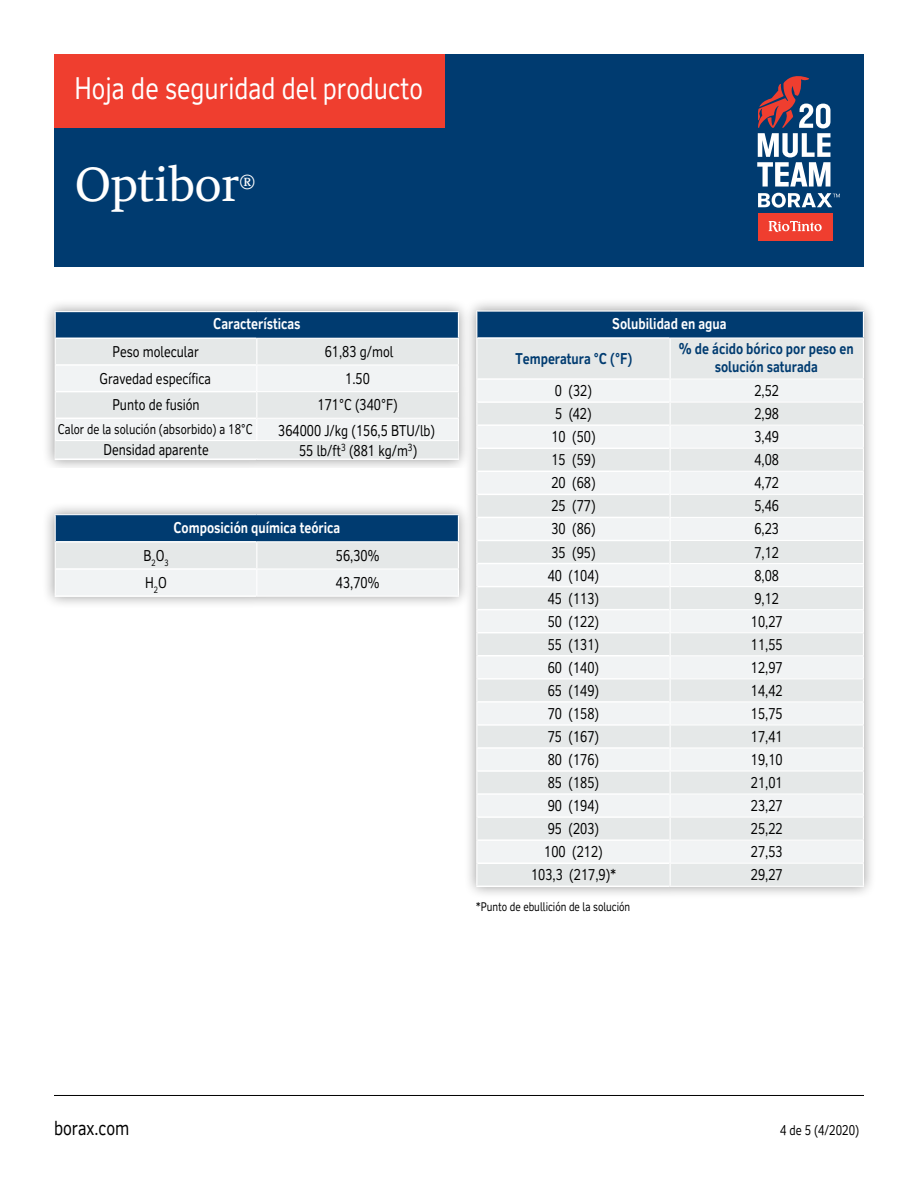
<style>
.page{position:relative;width:918px;height:1188px;background:#fff}
.page>*{position:absolute;margin:0;border:0;box-sizing:border-box;transform-origin:0 0}
.t1{font:49.5px "RT Albanese";color:#fff}
.t2{font:30px "RT Vickerman";color:#fff;scale:.85 1}
.t3{font:21px "RT Albanese";color:#fff}
.t4{font:19.5px "RT Vickerman";color:#000;scale:.85 1}
.t5{font:15px "RT Vickerman";color:#000;scale:.85 1}
.t6{font:700 15px "RT Vickerman";color:#fff;scale:.85 1}
.t7{font:700 15px/18px "RT Vickerman";color:#003b70;text-align:center;scale:.85 1}
.t8{font:13.5px "RT Vickerman";color:#000;scale:.85 1}
.t9{font:12px "RT Vickerman";color:#000;scale:.85 1}
</style>
<div class="page">
<hr style="left:54px;top:1095px;width:810px;height:1px;background:#000">
<div style="left:54px;top:54px;width:810px;height:213px;background:#003b70"></div>
<svg style="left:757px;top:76px;width:73px;height:111px"></svg>
<svg style="left:758px;top:193px;width:82px;height:15px"></svg>
<div style="left:758px;top:213px;width:75px;height:27px;background:#ef3e2f"></div>
<svg style="left:769px;top:221px;width:53px;height:11px"></svg>
<div style="left:54px;top:54px;width:391px;height:73px;background:#ef3e2f"></div>
<div style="left:464px;top:298px;width:413px;height:602px;background:#000;opacity:.4"></div>
<div style="left:477px;top:311px;width:386px;height:27px;background:#003b70"></div>
<div style="left:477px;top:339px;width:386px;height:547px;background:#e5e8e8"></div>
<svg style="left:477px;top:380px;width:386px;height:483px;fill:#f1f3f4"></svg>
<hr style="left:477px;top:448px;width:193px;height:1px;background:#fff">
<hr style="left:477px;top:471px;width:193px;height:1px;background:#fff">
<hr style="left:477px;top:494px;width:193px;height:1px;background:#fff">
<hr style="left:477px;top:517px;width:193px;height:1px;background:#fff">
<hr style="left:477px;top:540px;width:193px;height:1px;background:#fff">
<hr style="left:477px;top:563px;width:193px;height:1px;background:#fff">
<hr style="left:477px;top:586px;width:193px;height:1px;background:#fff">
<hr style="left:477px;top:609px;width:193px;height:1px;background:#fff">
<hr style="left:477px;top:632px;width:193px;height:1px;background:#fff">
<hr style="left:477px;top:655px;width:193px;height:2px;background:#fff">
<hr style="left:477px;top:678px;width:193px;height:2px;background:#fff">
<hr style="left:477px;top:701px;width:193px;height:2px;background:#fff">
<hr style="left:477px;top:724px;width:193px;height:2px;background:#fff">
<hr style="left:477px;top:747px;width:193px;height:2px;background:#fff">
<hr style="left:477px;top:770px;width:193px;height:2px;background:#fff">
<hr style="left:477px;top:793px;width:193px;height:2px;background:#fff">
<hr style="left:477px;top:816px;width:193px;height:2px;background:#fff">
<hr style="left:477px;top:839px;width:193px;height:2px;background:#fff">
<hr style="left:477px;top:862px;width:193px;height:2px;background:#fff">
<hr style="left:476px;top:886px;width:194px;height:1px;background:#fff">
<hr style="left:477px;top:401px;width:193px;height:2px;background:#fff">
<hr style="left:477px;top:424px;width:193px;height:2px;background:#fff">
<hr style="left:477px;top:378px;width:193px;height:2px;background:#fff">
<hr style="left:477px;top:337px;width:193px;height:2px;background:#fff">
<svg style="left:863px;top:312px;width:1px;height:25px"></svg>
<hr style="left:476px;top:310px;width:194px;height:2px;background:#fff">
<svg style="left:476px;top:312px;width:1px;height:26px"></svg>
<hr style="left:670px;top:310px;width:194px;height:2px;background:#fff">
<hr style="left:476px;top:338px;width:1px;height:41px;background:#fff">
<svg style="left:476px;top:379px;width:1px;height:507px"></svg>
<hr style="left:670px;top:337px;width:194px;height:2px;background:#fff">
<hr style="left:670px;top:339px;width:1px;height:40px;background:#fff">
<hr style="left:863px;top:339px;width:1px;height:40px;background:#fff">
<hr style="left:670px;top:379px;width:194px;height:1px;background:#fff">
<hr style="left:670px;top:402px;width:194px;height:1px;background:#fff">
<hr style="left:670px;top:425px;width:194px;height:1px;background:#fff">
<svg style="left:670px;top:380px;width:1px;height:506px"></svg>
<svg style="left:863px;top:380px;width:1px;height:506px"></svg>
<hr style="left:670px;top:448px;width:194px;height:1px;background:#fff">
<hr style="left:670px;top:471px;width:194px;height:1px;background:#fff">
<hr style="left:670px;top:494px;width:194px;height:1px;background:#fff">
<hr style="left:670px;top:517px;width:194px;height:1px;background:#fff">
<hr style="left:670px;top:540px;width:194px;height:1px;background:#fff">
<hr style="left:670px;top:563px;width:194px;height:1px;background:#fff">
<hr style="left:670px;top:586px;width:194px;height:1px;background:#fff">
<hr style="left:670px;top:609px;width:194px;height:1px;background:#fff">
<hr style="left:670px;top:632px;width:194px;height:1px;background:#fff">
<hr style="left:670px;top:655px;width:194px;height:1px;background:#fff">
<hr style="left:670px;top:678px;width:194px;height:1px;background:#fff">
<hr style="left:670px;top:701px;width:194px;height:1px;background:#fff">
<hr style="left:670px;top:724px;width:194px;height:1px;background:#fff">
<hr style="left:670px;top:747px;width:194px;height:2px;background:#fff">
<hr style="left:670px;top:770px;width:194px;height:2px;background:#fff">
<hr style="left:670px;top:794px;width:194px;height:1px;background:#fff">
<hr style="left:670px;top:817px;width:194px;height:1px;background:#fff">
<hr style="left:670px;top:840px;width:194px;height:1px;background:#fff">
<hr style="left:670px;top:863px;width:194px;height:1px;background:#fff">
<hr style="left:670px;top:886px;width:194px;height:1px;background:#fff">
<div style="left:42px;top:501px;width:430px;height:108px;background:#000;opacity:.4"></div>
<hr style="left:55px;top:595px;width:201px;height:2px;background:#fff">
<hr style="left:55px;top:514px;width:202px;height:1px;background:#fff">
<hr style="left:257px;top:514px;width:202px;height:1px;background:#fff">
<svg style="left:55px;top:515px;width:404px;height:81px"></svg>
<hr style="left:256px;top:596px;width:203px;height:1px;background:#fff">
<div style="left:42px;top:298px;width:430px;height:170px;background:#000;opacity:.4"></div>
<hr style="left:55px;top:459px;width:201px;height:1px;background:#fff">
<hr style="left:55px;top:311px;width:202px;height:1px;background:#fff">
<hr style="left:257px;top:311px;width:202px;height:1px;background:#fff">
<hr style="left:256px;top:459px;width:203px;height:1px;background:#fff">
<svg style="left:55px;top:312px;width:404px;height:147px"></svg>
<h2 class="t2" style="left:75px;top:70px;width:412px">Hoja de seguridad del producto</h2>
<h1 class="t1" style="left:75px;top:155px;width:165px">Optibor</h1>
<h3 class="t3" style="left:239px;top:170px;width:18px">®</h3>
<p class="t6" style="left:213px;top:314px;width:104px">Características</p>
<p class="t5" style="left:113px;top:343px;width:103px">Peso molecular</p>
<p class="t5" style="left:325px;top:343px;width:82px">61,83 g/mol</p>
<p class="t5" style="left:99px;top:369px;width:133px">Gravedad específica</p>
<p class="t5" style="left:345px;top:369px;width:31px">1.50</p>
<p class="t5" style="left:112px;top:395px;width:104px">Punto de fusión</p>
<p class="t5" style="left:318px;top:396px;width:96px">171°C (340°F)</p>
<p class="t8" style="left:58px;top:421px;width:231px">Calor de la solución (absorbido) a 18°C</p>
<p class="t5" style="left:278px;top:421px;width:186px">364000 J/kg (156,5 BTU/lb)</p>
<p class="t5" style="left:103px;top:440px;width:125px">Densidad aparente</p>
<p class="t5" style="left:299px;top:441px;width:140px">55 lb/ft<sup>3</sup> (881 kg/m<sup>3</sup>)</p>
<p class="t6" style="left:173px;top:518px;width:198px">Composición química teórica</p>
<p class="t5" style="left:143px;top:546px;width:31px">B<sub>2</sub>O<sub>3</sub></p>
<p class="t5" style="left:336px;top:546px;width:53px">56,30%</p>
<p class="t5" style="left:145px;top:574px;width:27px">H<sub>2</sub>O</p>
<p class="t5" style="left:336px;top:574px;width:53px">43,70%</p>
<p class="t6" style="left:612px;top:314px;width:136px">Solubilidad en agua</p>
<p class="t7" style="left:515px;top:349px;width:139px">Temperatura °C (°F)</p>
<p class="t7" style="left:679px;top:339px;width:207px">% de ácido bórico por peso en solución saturada</p>
<p class="t5" style="left:555px;top:382px;width:45px">0 (32)</p>
<p class="t5" style="left:754px;top:382px;width:31px">2,52</p>
<p class="t5" style="left:555px;top:405px;width:44px">5 (42)</p>
<p class="t5" style="left:754px;top:405px;width:31px">2,98</p>
<p class="t5" style="left:551px;top:428px;width:54px">10 (50)</p>
<p class="t5" style="left:754px;top:428px;width:31px">3,49</p>
<p class="t5" style="left:551px;top:451px;width:54px">15 (59)</p>
<p class="t5" style="left:754px;top:451px;width:31px">4,08</p>
<p class="t5" style="left:551px;top:474px;width:54px">20 (68)</p>
<p class="t5" style="left:754px;top:474px;width:31px">4,72</p>
<p class="t5" style="left:551px;top:497px;width:54px">25 (77)</p>
<p class="t5" style="left:754px;top:497px;width:31px">5,46</p>
<p class="t5" style="left:551px;top:520px;width:54px">30 (86)</p>
<p class="t5" style="left:754px;top:520px;width:31px">6,23</p>
<p class="t5" style="left:551px;top:543px;width:54px">35 (95)</p>
<p class="t5" style="left:754px;top:543px;width:31px">7,12</p>
<p class="t5" style="left:548px;top:566px;width:62px">40 (104)</p>
<p class="t5" style="left:754px;top:566px;width:31px">8,08</p>
<p class="t5" style="left:548px;top:589px;width:62px">45 (113)</p>
<p class="t5" style="left:754px;top:589px;width:31px">9,12</p>
<p class="t5" style="left:548px;top:612px;width:62px">50 (122)</p>
<p class="t5" style="left:751px;top:612px;width:39px">10,27</p>
<p class="t5" style="left:548px;top:635px;width:62px">55 (131)</p>
<p class="t5" style="left:751px;top:635px;width:39px">11,55</p>
<p class="t5" style="left:548px;top:658px;width:62px">60 (140)</p>
<p class="t5" style="left:751px;top:658px;width:39px">12,97</p>
<p class="t5" style="left:548px;top:681px;width:62px">65 (149)</p>
<p class="t5" style="left:751px;top:681px;width:39px">14,42</p>
<p class="t5" style="left:548px;top:704px;width:62px">70 (158)</p>
<p class="t5" style="left:751px;top:704px;width:39px">15,75</p>
<p class="t5" style="left:548px;top:727px;width:62px">75 (167)</p>
<p class="t5" style="left:751px;top:727px;width:39px">17,41</p>
<p class="t5" style="left:548px;top:750px;width:62px">80 (176)</p>
<p class="t5" style="left:751px;top:750px;width:39px">19,10</p>
<p class="t5" style="left:548px;top:774px;width:62px">85 (185)</p>
<p class="t5" style="left:751px;top:774px;width:39px">21,01</p>
<p class="t5" style="left:548px;top:797px;width:62px">90 (194)</p>
<p class="t5" style="left:751px;top:797px;width:39px">23,27</p>
<p class="t5" style="left:548px;top:820px;width:62px">95 (203)</p>
<p class="t5" style="left:751px;top:820px;width:39px">25,22</p>
<p class="t5" style="left:544px;top:843px;width:70px">100 (212)</p>
<p class="t5" style="left:751px;top:843px;width:39px">27,53</p>
<p class="t5" style="left:531px;top:866px;width:101px">103,3 (217,9)*</p>
<p class="t5" style="left:751px;top:866px;width:39px">29,27</p>
<p class="t9" style="left:476px;top:899px;width:183px">*Punto de ebullición de la solución</p>
<h3 class="t4" style="left:54px;top:1116px;width:90px">borax.com</h3>
<p class="t8" style="left:780px;top:1122px;width:95px">4 de 5 (4/2020)</p>
</div>
